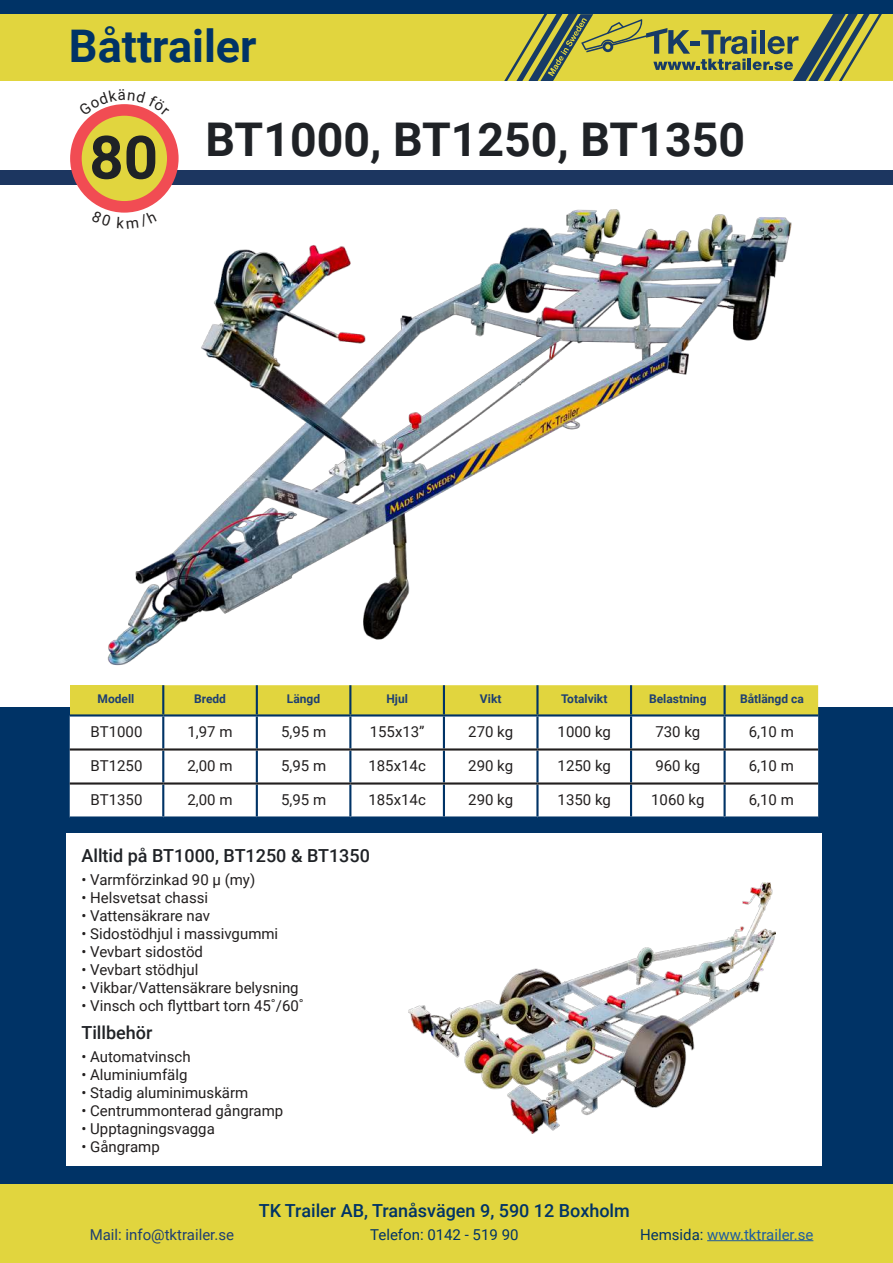
<style>
.page{position:relative;width:893px;height:1263px;background:#fff}
.page>*{position:absolute;margin:0;border:0;box-sizing:border-box;transform-origin:0 0}
.t1{font:700 60px "Roboto";color:#1f2226}
.t2{font:700 46.5px "Roboto";color:#1f2226}
.t3{font:700 45px "Roboto";color:#036}
.t4{font:500 18px "Roboto";color:#036}
.t5{font:500 18px "Roboto";color:#1f2226}
.t6{font:15px "Roboto";color:#221f1f}
.t7{font:15px "Roboto";color:#1f5d9e}
.t8{font:15px "Roboto";color:#1e3f72}
.t9{font:15px "Roboto";color:#036}
.t10{font:700 12px "Roboto";color:#1e3f72}
.s1{color:#036}
</style>
<div class="page">
<div style="left:0;top:707px;width:893px;height:556px;background:#036"></div>
<div style="left:0;top:1184px;width:893px;height:79px;background:#e1d53e"></div>
<hr style="left:707px;top:1240px;width:106px;height:1px;background:#1f5d9e">
<div style="left:67px;top:834px;width:755px;height:332px;background:#fff"></div>
<img style="left:408px;top:882px;width:367px;height:251px">
<div style="left:70px;top:685px;width:93px;height:30px;background:#e1d53e"></div>
<div style="left:164px;top:685px;width:654px;height:29px;background:#e1d53e"></div>
<div style="left:70px;top:716px;width:748px;height:100px;background:#fff"></div>
<div style="left:70px;top:750px;width:748px;height:32px;background:#fff"></div>
<hr style="left:256px;top:685px;width:2px;height:29px;background:#036">
<hr style="left:349px;top:685px;width:2px;height:29px;background:#036">
<hr style="left:443px;top:685px;width:2px;height:29px;background:#036">
<hr style="left:536px;top:685px;width:3px;height:29px;background:#036">
<hr style="left:630px;top:685px;width:2px;height:29px;background:#036">
<hr style="left:723px;top:685px;width:3px;height:29px;background:#036">
<hr style="left:162px;top:716px;width:2px;height:32px;background:#036">
<hr style="left:256px;top:716px;width:2px;height:32px;background:#036">
<hr style="left:349px;top:716px;width:2px;height:32px;background:#036">
<hr style="left:443px;top:716px;width:2px;height:32px;background:#036">
<hr style="left:536px;top:716px;width:3px;height:32px;background:#036">
<hr style="left:630px;top:716px;width:2px;height:32px;background:#036">
<hr style="left:723px;top:716px;width:3px;height:32px;background:#036">
<hr style="left:162px;top:750px;width:2px;height:32px;background:#036">
<hr style="left:256px;top:750px;width:2px;height:32px;background:#036">
<hr style="left:349px;top:750px;width:2px;height:32px;background:#036">
<hr style="left:443px;top:750px;width:2px;height:32px;background:#036">
<hr style="left:536px;top:750px;width:3px;height:32px;background:#036">
<hr style="left:630px;top:750px;width:2px;height:32px;background:#036">
<hr style="left:723px;top:750px;width:3px;height:32px;background:#036">
<hr style="left:162px;top:784px;width:2px;height:32px;background:#036">
<hr style="left:256px;top:784px;width:2px;height:32px;background:#036">
<hr style="left:349px;top:784px;width:2px;height:32px;background:#036">
<hr style="left:443px;top:784px;width:2px;height:32px;background:#036">
<hr style="left:536px;top:784px;width:3px;height:32px;background:#036">
<hr style="left:630px;top:784px;width:2px;height:32px;background:#036">
<hr style="left:723px;top:784px;width:3px;height:32px;background:#036">
<hr style="left:70px;top:748px;width:93px;height:2px;background:#221f1f">
<hr style="left:163px;top:748px;width:94px;height:2px;background:#221f1f">
<hr style="left:257px;top:748px;width:93px;height:2px;background:#221f1f">
<hr style="left:350px;top:748px;width:94px;height:2px;background:#221f1f">
<hr style="left:444px;top:748px;width:93px;height:2px;background:#221f1f">
<hr style="left:537px;top:748px;width:94px;height:2px;background:#221f1f">
<hr style="left:631px;top:748px;width:94px;height:2px;background:#221f1f">
<hr style="left:725px;top:748px;width:93px;height:2px;background:#221f1f">
<hr style="left:70px;top:782px;width:93px;height:2px;background:#221f1f">
<hr style="left:163px;top:782px;width:94px;height:2px;background:#221f1f">
<hr style="left:257px;top:782px;width:93px;height:2px;background:#221f1f">
<hr style="left:350px;top:782px;width:94px;height:2px;background:#221f1f">
<hr style="left:444px;top:782px;width:93px;height:2px;background:#221f1f">
<hr style="left:537px;top:782px;width:94px;height:2px;background:#221f1f">
<hr style="left:631px;top:782px;width:94px;height:2px;background:#221f1f">
<hr style="left:725px;top:782px;width:93px;height:2px;background:#221f1f">
<hr style="left:162px;top:685px;width:2px;height:29px;background:#036">
<hr style="left:70px;top:714px;width:93px;height:2px;background:#036">
<img style="left:98px;top:206px;width:694px;height:460px">
<div style="left:0;top:171px;width:893px;height:14px;background:#1c3660"></div>
<div style="left:70px;top:104px;width:109px;height:109px;background:#f14c53;border-radius:50%"></div>
<div style="left:82px;top:116px;width:85px;height:85px;background:#e1d53e;border-radius:50%"></div>
<div style="left:0;top:0;width:893px;height:15px;background:#036"></div>
<div style="left:0;top:15px;width:893px;height:66px;background:#e1d53e"></div>
<svg style="left:504px;top:15px;width:378px;height:66px"></svg>
<svg style="left:90px;top:104px;width:68px;height:12px"></svg>
<svg style="left:98px;top:211px;width:13px;height:16px"></svg>
<svg style="left:117px;top:210px;width:40px;height:19px"></svg>
<h3 class="t3" style="left:69px;top:28px;width:189px">Båttrailer</h3>
<h1 class="t1" style="left:89px;top:134px;width:70px">80</h1>
<h2 class="t2" style="left:206px;top:121px;width:541px">BT1000, BT1250, BT1350</h2>
<p class="t10" style="left:98px;top:694px;width:38px">Modell</p>
<p class="t10" style="left:194px;top:694px;width:33px">Bredd</p>
<p class="t10" style="left:287px;top:694px;width:35px">Längd</p>
<p class="t10" style="left:386px;top:694px;width:23px">Hjul</p>
<p class="t10" style="left:480px;top:694px;width:23px">Vikt</p>
<p class="t10" style="left:561px;top:694px;width:48px">Totalvikt</p>
<p class="t10" style="left:649px;top:694px;width:59px">Belastning</p>
<p class="t10" style="left:740px;top:694px;width:65px">Båtlängd ca</p>
<p class="t6" style="left:91px;top:725px;width:53px">BT1000</p>
<p class="t6" style="left:188px;top:725px;width:47px">1,97 m</p>
<p class="t6" style="left:281px;top:725px;width:47px">5,95 m</p>
<p class="t6" style="left:370px;top:725px;width:56px">155x13”</p>
<p class="t6" style="left:468px;top:725px;width:46px">270 kg</p>
<p class="t6" style="left:558px;top:725px;width:55px">1000 kg</p>
<p class="t6" style="left:655px;top:725px;width:46px">730 kg</p>
<p class="t6" style="left:749px;top:721px;width:47px">6,10 m</p>
<p class="t6" style="left:91px;top:759px;width:53px">BT1250</p>
<p class="t6" style="left:188px;top:759px;width:47px">2,00 m</p>
<p class="t6" style="left:281px;top:759px;width:47px">5,95 m</p>
<p class="t6" style="left:368px;top:759px;width:59px">185x14c</p>
<p class="t6" style="left:468px;top:759px;width:46px">290 kg</p>
<p class="t6" style="left:558px;top:759px;width:55px">1250 kg</p>
<p class="t6" style="left:655px;top:755px;width:46px">960 kg</p>
<p class="t6" style="left:749px;top:755px;width:47px">6,10 m</p>
<p class="t6" style="left:91px;top:793px;width:53px">BT1350</p>
<p class="t6" style="left:188px;top:793px;width:47px">2,00 m</p>
<p class="t6" style="left:281px;top:793px;width:47px">5,95 m</p>
<p class="t6" style="left:368px;top:793px;width:59px">185x14c</p>
<p class="t6" style="left:468px;top:793px;width:46px">290 kg</p>
<p class="t6" style="left:558px;top:793px;width:55px">1350 kg</p>
<p class="t6" style="left:651px;top:789px;width:55px">1060 kg</p>
<p class="t6" style="left:749px;top:789px;width:47px">6,10 m</p>
<p class="t5" style="left:81px;top:848px;width:290px">Alltid på BT1000, BT1250 &amp; BT1350</p>
<p class="t6" style="left:81px;top:873px;width:175px">• Varmförzinkad 90 µ (my)</p>
<p class="t6" style="left:81px;top:891px;width:128px">• Helsvetsat chassi</p>
<p class="t6" style="left:81px;top:909px;width:130px">• Vattensäkrare nav</p>
<p class="t6" style="left:81px;top:927px;width:198px">• Sidostödhjul i massivgummi</p>
<p class="t6" style="left:81px;top:945px;width:123px">• Vevbart sidostöd</p>
<p class="t6" style="left:81px;top:963px;width:118px">• Vevbart stödhjul</p>
<p class="t6" style="left:81px;top:981px;width:219px">• Vikbar/Vattensäkrare belysning</p>
<p class="t6" style="left:81px;top:995px;width:224px">• Vinsch och flyttbart torn 45˚/60˚</p>
<p class="t5" style="left:81px;top:1025px;width:73px">Tillbehör</p>
<p class="t6" style="left:81px;top:1049px;width:111px">• Automatvinsch</p>
<p class="t6" style="left:81px;top:1067px;width:108px">• Aluminiumfälg</p>
<p class="t6" style="left:81px;top:1085px;width:168px">• Stadig aluminimuskärm</p>
<p class="t6" style="left:81px;top:1103px;width:203px">• Centrummonterad gångramp</p>
<p class="t6" style="left:81px;top:1121px;width:135px">• Upptagningsvagga</p>
<p class="t6" style="left:81px;top:1139px;width:80px">• Gångramp</p>
<p class="t4" style="left:259px;top:1203px;width:373px">TK Trailer AB, Tranåsvägen 9, 590 12 Boxholm</p>
<p class="t8" style="left:90px;top:1227px;width:146px">Mail: info@tktrailer.se</p>
<p class="t9" style="left:370px;top:1227px;width:150px">Telefon: 0142 - 519 90</p>
<p class="t7" style="left:640px;top:1227px;width:175px"><span class="s1">Hemsida:</span> www.tktrailer.se</p>
</div>
